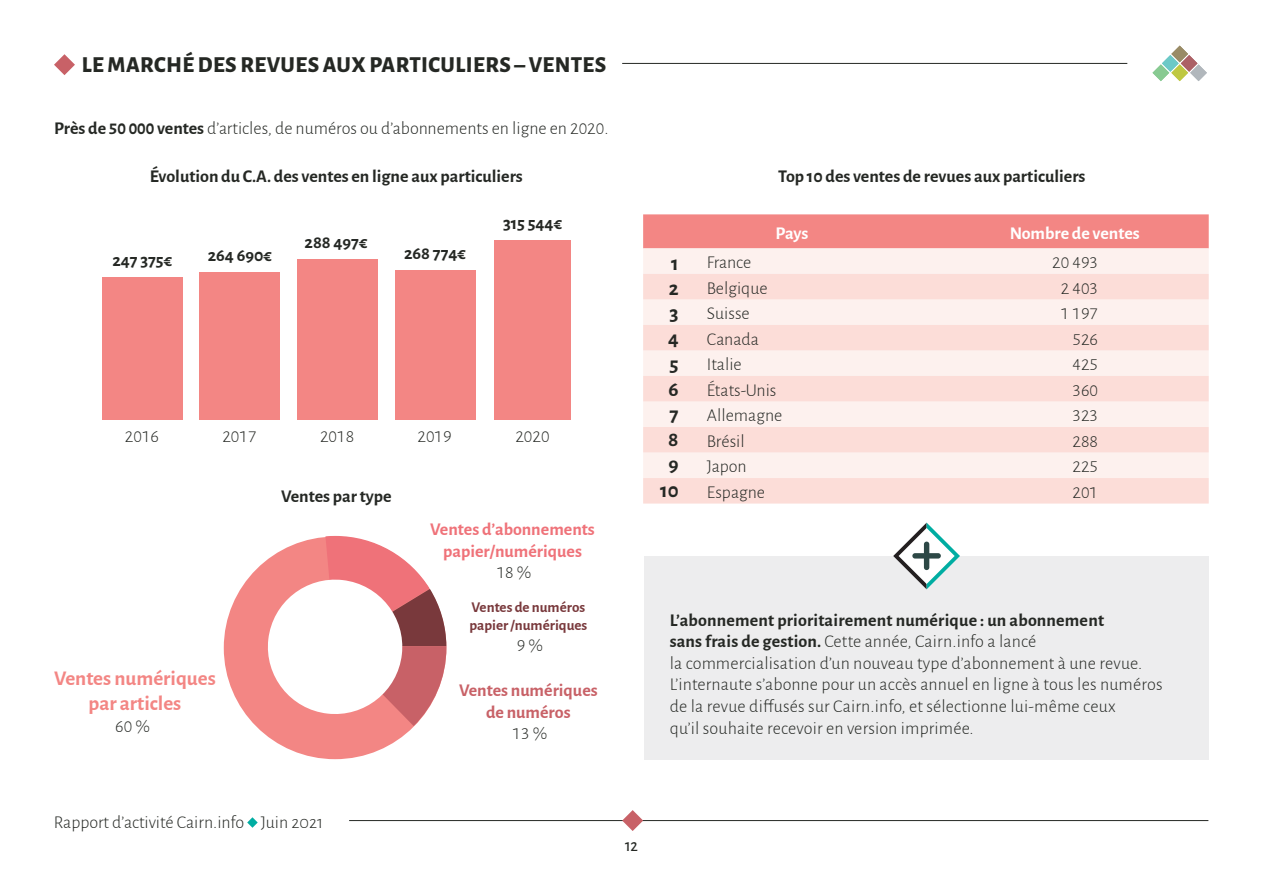
<style>
.page{position:relative;width:1263px;height:893px;background:#fff}
.page>*{position:absolute;margin:0;border:0;box-sizing:border-box;transform-origin:0 0}
.t1{font:800 22.5px "Alegreya Sans";letter-spacing:.02em;color:#252824}
.Graph_-_Nombres__ble{font:700 21px/25.2px "Alegreya Sans";color:#f38684;text-align:center}
.Titre_-_article{font:700 21px "Alegreya Sans";color:#252824}
.Texte_-_article{font:300 18px/21.6px "Alegreya Sans";letter-spacing:.01em;color:#252824}
.Tableau_-_intérieur{font:300 18px "Alegreya Sans";color:#252824}
.Titre_-_article-2{font:700 18px "Alegreya Sans";color:#252824}
.Graph_-_Nombres__ble-2{font:700 18px/21.6px "Alegreya Sans";color:#ef7279;text-align:center}
.Graph_-_Nombres__bla{font:700 18px "Alegreya Sans";color:#252824}
.Graph_-_légendes{font:300 18px "Alegreya Sans";color:#252824}
.Graph_-_Nombres__ble-3{font:700 18px/21.6px "Alegreya Sans";color:#c86167;text-align:center}
.Tableau_-_titre_cent{font:700 18px "Alegreya Sans";color:#fff}
.Tableau_-_titre_alig{font:700 18px "Alegreya Sans";color:#fff}
.Graph_-_Nombres__ble-4{font:700 15px/18px "Alegreya Sans";color:#79393c}
.t2{font:500 15px "Alegreya Sans";color:#252824}
.s1{font-weight:700}
</style>
<div class="page">
<hr style="left:349px;top:820px;width:859px;height:1px;background:#252824">
<svg style="left:247px;top:817px;width:11px;height:11px"></svg>
<svg style="left:622px;top:810px;width:21px;height:21px"></svg>
<svg style="left:1152px;top:46px;width:55px;height:35px"></svg>
<hr style="left:622px;top:63px;width:505px;height:1px;background:#252824">
<svg style="left:54px;top:54px;width:21px;height:21px"></svg>
<div style="left:102px;top:277px;width:81px;height:142px;background:#f38684"></div>
<div style="left:199px;top:272px;width:81px;height:147px;background:#f38684"></div>
<div style="left:297px;top:259px;width:81px;height:160px;background:#f38684"></div>
<div style="left:395px;top:270px;width:80px;height:149px;background:#f38684"></div>
<div style="left:494px;top:240px;width:77px;height:179px;background:#f38684"></div>
<div style="left:643px;top:214px;width:566px;height:34px;background:#f38684"></div>
<div style="left:643px;top:248px;width:566px;height:26px;background:#fdf1ee"></div>
<svg style="left:643px;top:274px;width:566px;height:230px;background:#fce5e1"></svg>
<div style="left:224px;top:537px;width:222px;height:222px;background:#f38684;border-radius:50%"></div>
<svg style="left:264px;top:536px;width:182px;height:190px"></svg>
<div style="left:644px;top:556px;width:565px;height:203px;background:#ededee"></div>
<svg style="left:893px;top:523px;width:67px;height:66px"></svg>
<p class="t1" style="left:82px;top:48px;width:526px">LE MARCHÉ DES REVUES AUX PARTICULIERS ‒ VENTES</p>
<p class="Texte_-_article" style="left:54px;top:116px;width:556px"><span class="s1">Près de 50 000 ventes</span> d’articles, de numéros ou d’abonnements en ligne en 2020.</p>
<p class="Titre_-_article-2" style="left:150px;top:163px;width:375px">Évolution du C.A. des ventes en ligne aux particuliers</p>
<p class="Titre_-_article-2" style="left:778px;top:163px;width:309px">Top 10 des ventes de revues aux particuliers</p>
<p class="Graph_-_Nombres__bla" style="left:112px;top:247px;width:61px">247 375€</p>
<p class="Graph_-_Nombres__bla" style="left:208px;top:242px;width:66px">264 690€</p>
<p class="Graph_-_légendes" style="left:125px;top:424px;width:36px">2016</p>
<p class="Graph_-_légendes" style="left:222px;top:424px;width:36px">2017</p>
<p class="Graph_-_Nombres__ble" style="left:54px;top:664px;width:163px">Ventes numériques par articles</p>
<p class="Graph_-_légendes" style="left:115px;top:714px;width:36px">60 %</p>
<p class="Graph_-_Nombres__bla" style="left:503px;top:210px;width:61px">315 544€</p>
<p class="Tableau_-_titre_alig" style="left:775px;top:220px;width:35px">Pays</p>
<p class="Tableau_-_titre_cent" style="left:1010px;top:220px;width:132px">Nombre de ventes</p>
<p class="Graph_-_Nombres__bla" style="left:305px;top:229px;width:64px">288 497€</p>
<p class="Graph_-_Nombres__bla" style="left:404px;top:240px;width:63px">268 774€</p>
<p class="Tableau_-_intérieur" style="left:707px;top:251px;width:46px">France</p>
<p class="Tableau_-_intérieur" style="left:1052px;top:251px;width:47px">20 493</p>
<p class="Tableau_-_intérieur" style="left:707px;top:276px;width:62px">Belgique</p>
<p class="Tableau_-_intérieur" style="left:1061px;top:276px;width:39px">2 403</p>
<p class="Tableau_-_intérieur" style="left:707px;top:302px;width:44px">Suisse</p>
<p class="Tableau_-_intérieur" style="left:1061px;top:302px;width:39px">1 197</p>
<p class="Tableau_-_intérieur" style="left:707px;top:327px;width:53px">Canada</p>
<p class="Tableau_-_intérieur" style="left:1072px;top:327px;width:27px">526</p>
<p class="Tableau_-_intérieur" style="left:707px;top:353px;width:36px">Italie</p>
<p class="Tableau_-_intérieur" style="left:1072px;top:353px;width:27px">425</p>
<p class="Tableau_-_intérieur" style="left:707px;top:378px;width:71px">États-Unis</p>
<p class="Tableau_-_intérieur" style="left:1072px;top:378px;width:27px">360</p>
<p class="Tableau_-_intérieur" style="left:707px;top:404px;width:77px">Allemagne</p>
<p class="Tableau_-_intérieur" style="left:1072px;top:404px;width:27px">323</p>
<p class="Tableau_-_intérieur" style="left:707px;top:429px;width:39px">Brésil</p>
<p class="Tableau_-_intérieur" style="left:1072px;top:429px;width:27px">288</p>
<p class="Tableau_-_intérieur" style="left:707px;top:455px;width:41px">Japon</p>
<p class="Tableau_-_intérieur" style="left:1072px;top:455px;width:27px">225</p>
<p class="Titre_-_article" style="left:671px;top:248px;width:9px">1</p>
<p class="Titre_-_article" style="left:669px;top:273px;width:11px">2</p>
<p class="Titre_-_article" style="left:669px;top:298px;width:11px">3</p>
<p class="Titre_-_article" style="left:668px;top:323px;width:12px">4</p>
<p class="Titre_-_article" style="left:669px;top:348px;width:11px">5</p>
<p class="Titre_-_article" style="left:668px;top:374px;width:12px">6</p>
<p class="Titre_-_article" style="left:669px;top:399px;width:11px">7</p>
<p class="Titre_-_article" style="left:668px;top:424px;width:12px">8</p>
<p class="Titre_-_article" style="left:668px;top:449px;width:12px">9</p>
<p class="Titre_-_article" style="left:660px;top:474px;width:20px">10</p>
<p class="Graph_-_légendes" style="left:417px;top:424px;width:36px">2019</p>
<p class="Graph_-_légendes" style="left:320px;top:424px;width:36px">2018</p>
<p class="Graph_-_légendes" style="left:515px;top:424px;width:36px">2020</p>
<p class="Titre_-_article-2" style="left:281px;top:482px;width:112px">Ventes par type</p>
<p class="Tableau_-_intérieur" style="left:707px;top:480px;width:60px">Espagne</p>
<p class="Tableau_-_intérieur" style="left:1072px;top:480px;width:27px">201</p>
<p class="Graph_-_Nombres__ble-2" style="left:430px;top:517px;width:166px">Ventes d’abonnements papier/numériques</p>
<p class="Graph_-_légendes" style="left:497px;top:561px;width:36px">18 %</p>
<p class="Graph_-_Nombres__ble-4" style="left:469px;top:597px;width:119px">Ventes de numéros papier /numériques</p>
<p class="Graph_-_légendes" style="left:517px;top:634px;width:28px">9 %</p>
<p class="Graph_-_Nombres__ble-3" style="left:459px;top:678px;width:140px">Ventes numériques de numéros</p>
<p class="Graph_-_légendes" style="left:513px;top:721px;width:36px">13 %</p>
<p class="Texte_-_article" style="left:670px;top:608px;width:494px"><span class="s1">L’abonnement prioritairement numérique : un abonnement<br>sans frais de gestion.</span> Cette année, Cairn.info a lancé<br>la commercialisation d’un nouveau type d’abonnement à une revue.<br>L’internaute s’abonne pour un accès annuel en ligne à tous les numéros de la revue diffusés sur Cairn.info, et sélectionne lui-même ceux<br>qu’il souhaite recevoir en version imprimée.</p>
<p class="Texte_-_article" style="left:54px;top:810px;width:271px">Rapport d’activité Cairn.info Juin 2021</p>
<p class="t2" style="left:625px;top:835px;width:14px">12</p>
</div>
